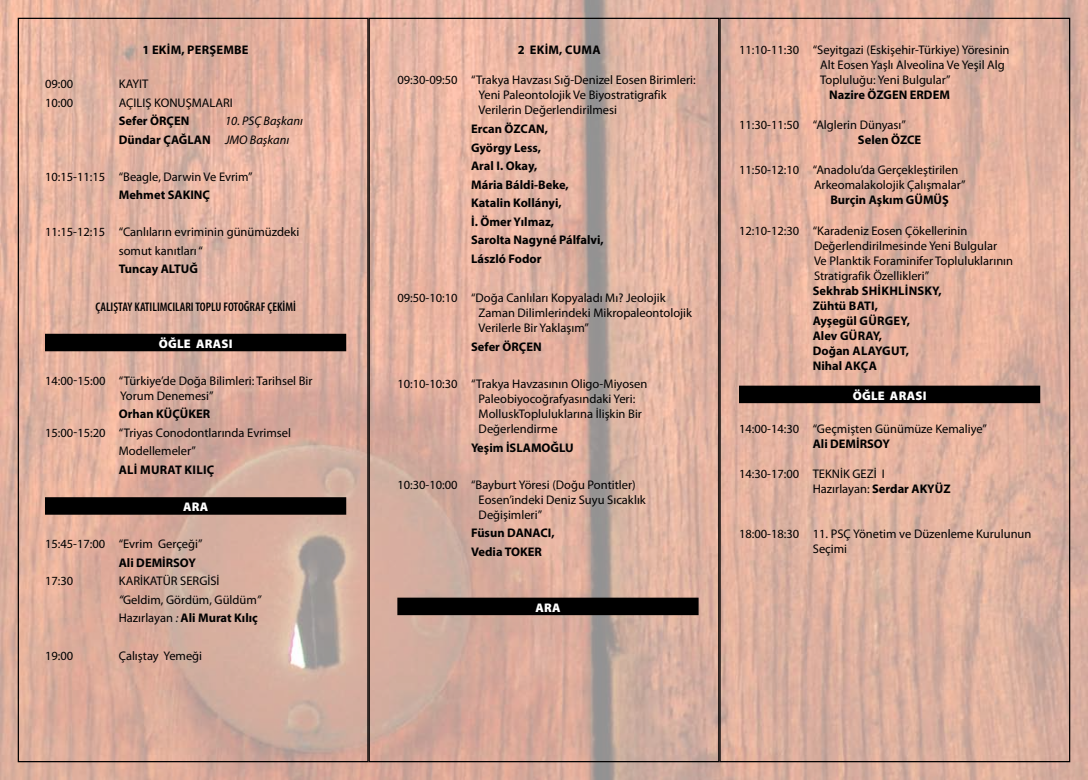
<style>
.page{position:relative;width:1088px;height:780px;background:#fff}
.page>*{position:absolute;margin:0;border:0;box-sizing:border-box;transform-origin:0 0}
.t1{font:12.5px/15px "Myriad Pro";color:#000}
.t2{font:700 12.5px/18.5px "Myriad Pro";color:#000}
.t3{font:700 12.5px "Myriad Pro";letter-spacing:.02em;color:#000}
.t4{font:600 condensed 12.5px "Myriad Pro";color:#000}
.t5{font:italic 12.5px/18.5px "Myriad Pro";color:#000}
.t6{font:900 12.5px "Myriad Pro";letter-spacing:.02em;color:#fff}
.s1{font-weight:700;font-style:normal}
.s2{font-style:italic}
.s3{font-weight:700}
</style>
<div class="page">
<img style="left:0;top:0;width:1088px;height:780px">
<div style="left:45px;top:334px;width:301px;height:17px;background:#000"></div>
<div style="left:45px;top:497px;width:301px;height:17px;background:#000"></div>
<div style="left:397px;top:597px;width:301px;height:18px;background:#000"></div>
<div style="left:739px;top:385px;width:301px;height:18px;background:#000"></div>
<p class="t3" style="left:142px;top:42px;width:106px">1 Ekim, Perşembe</p>
<p class="t1" style="left:45px;top:76px;width:30px">09:00</p>
<p class="t1" style="left:119px;top:76px;width:31px">KAYIT</p>
<p class="t1" style="left:45px;top:95px;width:30px">10:00</p>
<p class="t1" style="left:119px;top:95px;width:115px">AÇILIŞ KONUŞMALARI</p>
<p class="t2" style="left:119px;top:111px;width:72px">Sefer ÖRÇEN</p>
<p class="t5" style="left:119px;top:111px;width:186px;text-indent:106px">10. PSÇ Başkanı<br><span class="s1">Dündar ÇAĞLAN</span> JMO Başkanı</p>
<p class="t1" style="left:45px;top:169px;width:209px">10:15-11:15 “Beagle, Darwin Ve Evrim”</p>
<p class="t2" style="left:119px;top:185px;width:93px">Mehmet SAKINÇ</p>
<p class="t1" style="left:119px;top:223px;width:182px;line-height:18.5px;text-indent:-74px">11:15-12:15 “Canlıların evriminin günümüzdeki somut kanıtları “</p>
<p class="t2" style="left:119px;top:259px;width:81px">Tuncay ALTUĞ</p>
<p class="t4" style="left:95px;top:299px;width:201px">ÇALIŞTAY KATILIMCILARI TOPLU FOTOĞRAF ÇEKİMİ</p>
<p class="t6" style="left:159px;top:335px;width:75px">ÖĞLE ARASI</p>
<p class="t1" style="left:120px;top:373px;width:194px;text-indent:-75px">14:00-15:00 “Türkiye’de Doğa Bilimleri: Tarihsel Bir<br>Yorum Denemesi”</p>
<p class="t2" style="left:119px;top:404px;width:92px">Orhan KÜÇÜKER</p>
<p class="t1" style="left:119px;top:423px;width:174px;line-height:18.5px;text-indent:-74px">15:00-15:20 “Triyas Conodontlarında Evrimsel<br>Modellemeler”</p>
<p class="t3" style="left:119px;top:461px;width:97px">Ali Murat KILIÇ</p>
<p class="t6" style="left:183px;top:498px;width:27px">ARA</p>
<p class="t1" style="left:45px;top:536px;width:159px">15:45-17:00 “Evrim Gerçeği”</p>
<p class="t2" style="left:119px;top:553px;width:41px">Ali DEMİRS</p>
<p class="t2" style="left:180px;top:553px;width:18px">OY</p>
<p class="t1" style="left:45px;top:573px;width:30px">17:30</p>
<p class="t1" style="left:119px;top:571px;width:144px;line-height:18.5px">KARİKATÜR SERGİSİ <span class="s2">“</span>Geldim, Gördüm, Güldüm<span class="s2">”<br></span>Hazırlayan <span class="s2">:</span> <span class="s3">Ali Murat Kılıç</span></p>
<p class="t1" style="left:45px;top:647px;width:30px">19:00</p>
<p class="t1" style="left:119px;top:647px;width:85px">Çalıştay Yemeği</p>
<p class="t3" style="left:518px;top:42px;width:84px">2 Ekim, Cuma</p>
<p class="t1" style="left:479px;top:72px;width:219px;text-indent:-81px">09:30-09:50 “Trakya Havzası Sığ-Denizel Eosen Birimleri:<br>Yeni Paleontolojik Ve Biyostratigrafik<br>Verilerin Değerlendirilmesi</p>
<p class="t2" style="left:471px;top:119px;width:79px">Ercan ÖZCAN,<br>György Less,</p>
<p class="t2" style="left:397px;top:156px;width:29px">A</p>
<p class="t2" style="left:479px;top:156px;width:59px">ral I. Okay,</p>
<p class="t2" style="left:397px;top:175px;width:29px">M</p>
<p class="t2" style="left:482px;top:175px;width:88px">ária Báldi-Beke,</p>
<p class="t2" style="left:397px;top:193px;width:29px">K</p>
<p class="t2" style="left:479px;top:193px;width:84px">atalin Kollányi,</p>
<p class="t2" style="left:397px;top:212px;width:27px">İ</p>
<p class="t2" style="left:475px;top:212px;width:81px">. Ömer Yılmaz,</p>
<p class="t2" style="left:397px;top:230px;width:28px">S</p>
<p class="t2" style="left:471px;top:230px;width:134px;text-indent:7px">arolta Nagyné Pálfalvi,<br>László Fodor</p>
<p class="t1" style="left:479px;top:290px;width:215px;text-indent:-81px">09:50-10:10 “Doğa Canlıları Kopyaladı Mı? Jeolojik<br>Zaman Dilimlerindeki Mikropaleontolojik<br>Verilerle Bir Yaklaşım”</p>
<p class="t2" style="left:471px;top:337px;width:72px">Sefer ÖRÇEN</p>
<p class="t1" style="left:479px;top:376px;width:170px;text-indent:-81px">10:10-10:30 “Trakya Havzasının Oligo-Miyosen Paleobiyocoğrafyasındaki Yeri:<br>MolluskTopluluklarına İlişkin Bir Değerlendirme</p>
<p class="t2" style="left:471px;top:438px;width:102px">Yeşim İSLAMOĞLU</p>
<p class="t1" style="left:479px;top:477px;width:169px;text-indent:-81px">10:30-10:00 “Bayburt Yöresi (Doğu Pontitler)<br>Eosen’indeki Deniz Suyu Sıcaklık<br>Değişimleri”</p>
<p class="t2" style="left:471px;top:523px;width:85px">Füsun DANACI,<br>Vedia TOKER</p>
<p class="t6" style="left:535px;top:599px;width:27px">ARA</p>
<p class="t1" style="left:820px;top:42px;width:191px;text-indent:-81px">11:10-11:30 “Seyitgazi (Eskişehir-Türkiye) Yöresinin<br>Alt Eosen Yaşlı Alveolina Ve Yeşil Alg<br>Topluluğu: Yeni Bulgular”</p>
<p class="t2" style="left:829px;top:86px;width:121px">Nazire ÖZGEN ERDEM</p>
<p class="t1" style="left:739px;top:117px;width:169px">11:30-11:50 “Alglerin Dünyası”</p>
<p class="t2" style="left:858px;top:131px;width:65px">Selen ÖZCE</p>
<p class="t1" style="left:814px;top:162px;width:153px;text-indent:-75px">11:50-12:10 “Anadolu’da Gerçekleştirilen<br>Arkeomalakolojik Çalışmalar”</p>
<p class="t2" style="left:830px;top:191px;width:120px">Burçin Aşkım GÜMÜŞ</p>
<p class="t1" style="left:814px;top:222px;width:201px;text-indent:-75px">12:10-12:30 “Karadeniz Eosen Çökellerinin Değerlendirilmesinde Yeni Bulgular Ve Planktik Foraminifer Topluluklarının Stratigrafik Özellikleri”</p>
<p class="t2" style="left:739px;top:281px;width:28px">S</p>
<p class="t3" style="left:819px;top:282px;width:124px">ekhrab Shikhlinsky,</p>
<p class="t2" style="left:739px;top:296px;width:28px">Z</p>
<p class="t2" style="left:820px;top:296px;width:60px">ühtü BatI,</p>
<p class="t2" style="left:739px;top:311px;width:29px">A</p>
<p class="t2" style="left:820px;top:311px;width:91px">yşegül Gürgey,</p>
<p class="t2" style="left:739px;top:326px;width:29px">A</p>
<p class="t2" style="left:813px;top:327px;width:98px;line-height:15px;text-indent:8px">lev Güray,<br>Doğan Alayg ut,<br>Nihal Akça</p>
<p class="t6" style="left:853px;top:387px;width:75px">ÖĞLE ARASI</p>
<p class="t1" style="left:739px;top:421px;width:249px">14:00-14:30 “Geçmişten Günümüze Kemaliye”</p>
<p class="t2" style="left:813px;top:434px;width:41px">Ali DEMİRS</p>
<p class="t2" style="left:874px;top:434px;width:18px">OY</p>
<p class="t1" style="left:813px;top:466px;width:139px;text-indent:-74px">14:30-17:00 TEKNİK GEZİ I<br>Hazırlayan: <span class="s3">Serdar AKYÜZ</span></p>
<p class="t1" style="left:813px;top:526px;width:220px;text-indent:-74px">18:00-18:30 11. PSÇ Yönetim ve Düzenleme Kurulunun<br>Seçimi</p>
</div>
